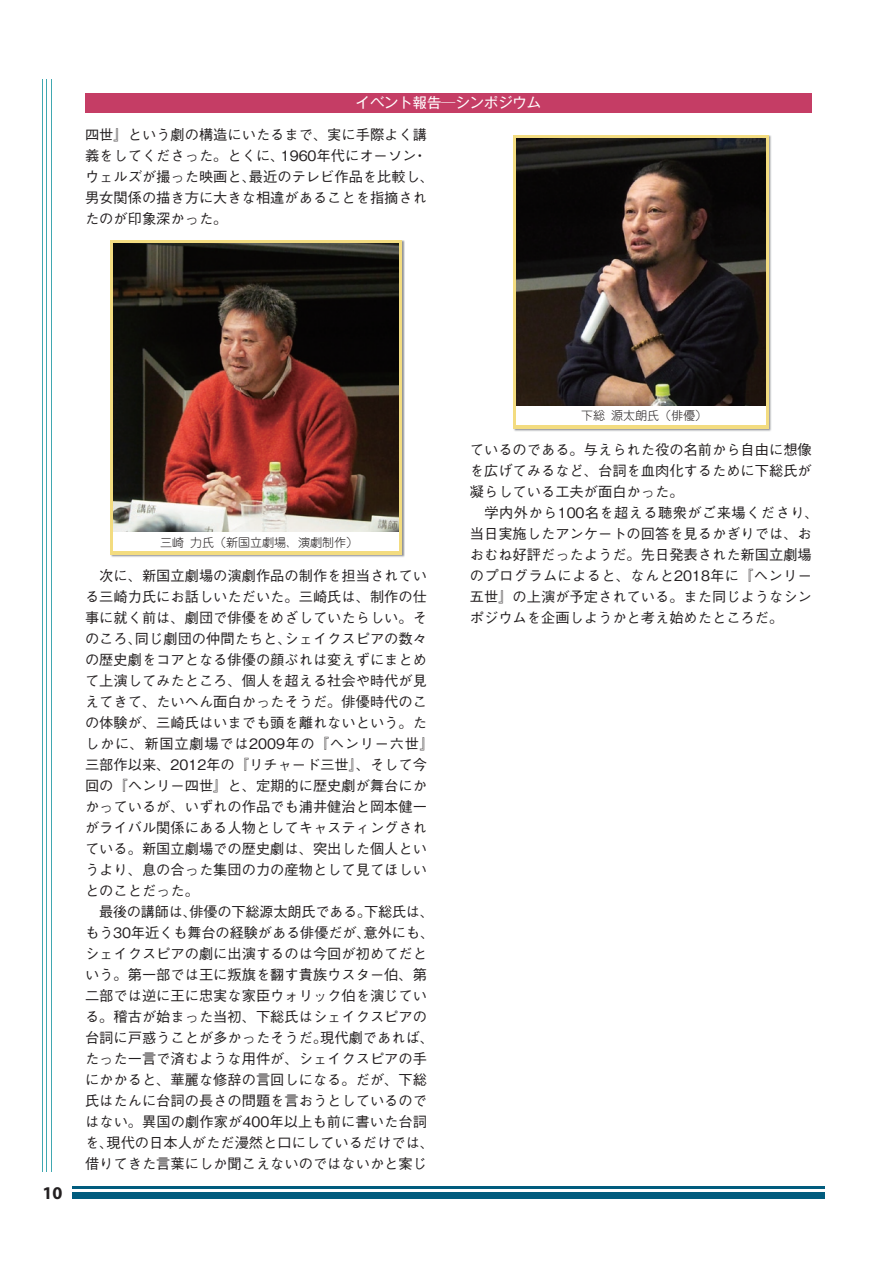
<style>
.page{position:relative;width:893px;height:1263px;background:#fff}
.page>*{position:absolute;margin:0;border:0;box-sizing:border-box;transform-origin:0 0}
.t1{font:700 18px "Myriad Pro";color:#231f20}
.t2{font:500 14.25px/21px "Gothic BBB Pr 5";color:#231f20}
.t3{font:14.25px "Gothic MB101 Pr 5";color:#fff}
.t4{font:300 12px "Jun 101 Pro";color:#231f20}
</style>
<div class="page">
<hr style="left:72px;top:1187px;width:753px;height:2px;background:#015c7e">
<div style="left:72px;top:1193px;width:753px;height:6px;background:#015c7e"></div>
<hr style="left:42px;top:80px;width:1px;height:1092px;background:#40a8b1">
<hr style="left:46px;top:80px;width:1px;height:1092px;background:#40a8b1">
<hr style="left:51px;top:80px;width:1px;height:1092px;background:#40a8b1">
<div style="left:85px;top:93px;width:727px;height:19px;background:#c53d65"></div>
<div style="left:111px;top:240px;width:291px;height:314px;background:#f3dc80"></div>
<img style="left:114px;top:243px;width:285px;height:289px">
<div style="left:114px;top:532px;width:285px;height:19px;background:#fff"></div>
<img style="left:514px;top:135px;width:257px;height:296px">
<div style="left:513px;top:135px;width:255px;height:293px;background:#f3dc80"></div>
<img style="left:516px;top:138px;width:249px;height:269px">
<div style="left:517px;top:406px;width:249px;height:19px;background:#fff"></div>
<p class="t3" style="left:356px;top:91px;width:187px">イベント報告─シンポジウム</p>
<p class="t2" style="left:85px;top:123px;width:351px">四世』という劇の構造にいたるまで、実に手際よく講義をしてくださった。とくに、1960年代にオーソン・ウェルズが撮った映画と、最近のテレビ作品を比較し、男女関係の描き方に大きな相違があることを指摘されたのが印象深かった。</p>
<p class="t1" style="left:43px;top:1181px;width:21px">10</p>
<p class="t4" style="left:160px;top:532px;width:199px">三崎力氏（新国立劇場、演劇制作）</p>
<p class="t2" style="left:85px;top:564px;width:351px">　次に、新国立劇場の演劇作品の制作を担当されている三崎力氏にお話しいただいた。三崎氏は、制作の仕事に就く前は、劇団で俳優をめざしていたらしい。そのころ、同じ劇団の仲間たちと、シェイクスピアの数々の歴史劇をコアとなる俳優の顔ぶれは変えずにまとめて上演してみたところ、個人を超える社会や時代が見えてきて、たいへん面白かったそうだ。俳優時代のこの体験が、三崎氏はいまでも頭を離れないという。たしかに、新国立劇場では2009年の『ヘンリー六世』三部作以来、2012年の『リチャード三世』、そして今回の『ヘンリー四世』と、定期的に歴史劇が舞台にかかっているが、いずれの作品でも浦井健治と岡本健一がライバル関係にある人物としてキャスティングされている。新国立劇場での歴史劇は、突出した個人というより、息の合った集団の力の産物として見てほしいとのことだった。<br>　最後の講師は、俳優の下総源太朗氏である。下総氏は、もう30年近くも舞台の経験がある俳優だが、意外にも、シェイクスピアの劇に出演するのは今回が初めてだという。第一部では王に叛旗を翻す貴族ウスター伯、第二部では逆に王に忠実な家臣ウォリック伯を演じている。稽古が始まった当初、下総氏はシェイクスピアの台詞に戸惑うことが多かったそうだ。現代劇であれば、たった一言で済むような用件が、シェイクスピアの手にかかると、華麗な修辞の言回しになる。だが、下総氏はたんに台詞の長さの問題を言おうとしているのではない。異国の劇作家が400年以上も前に書いた台詞を、現代の日本人がただ漫然と口にしているだけでは、借りてきた言葉にしか聞こえないのではないかと案じ</p>
<p class="t4" style="left:581px;top:406px;width:127px">下総源太朗氏（俳優）</p>
<p class="t2" style="left:470px;top:438px;width:350px">ているのである。与えられた役の名前から自由に想像を広げてみるなど、台詞を血肉化するために下総氏が凝らしている工夫が面白かった。<br>　学内外から100名を超える聴衆がご来場くださり、当日実施したアンケートの回答を見るかぎりでは、おおむね好評だったようだ。先日発表された新国立劇場のプログラムによると、なんと2018年に『ヘンリー五世』の上演が予定されている。また同じようなシンポジウムを企画しようかと考え始めたところだ。</p>
</div>
